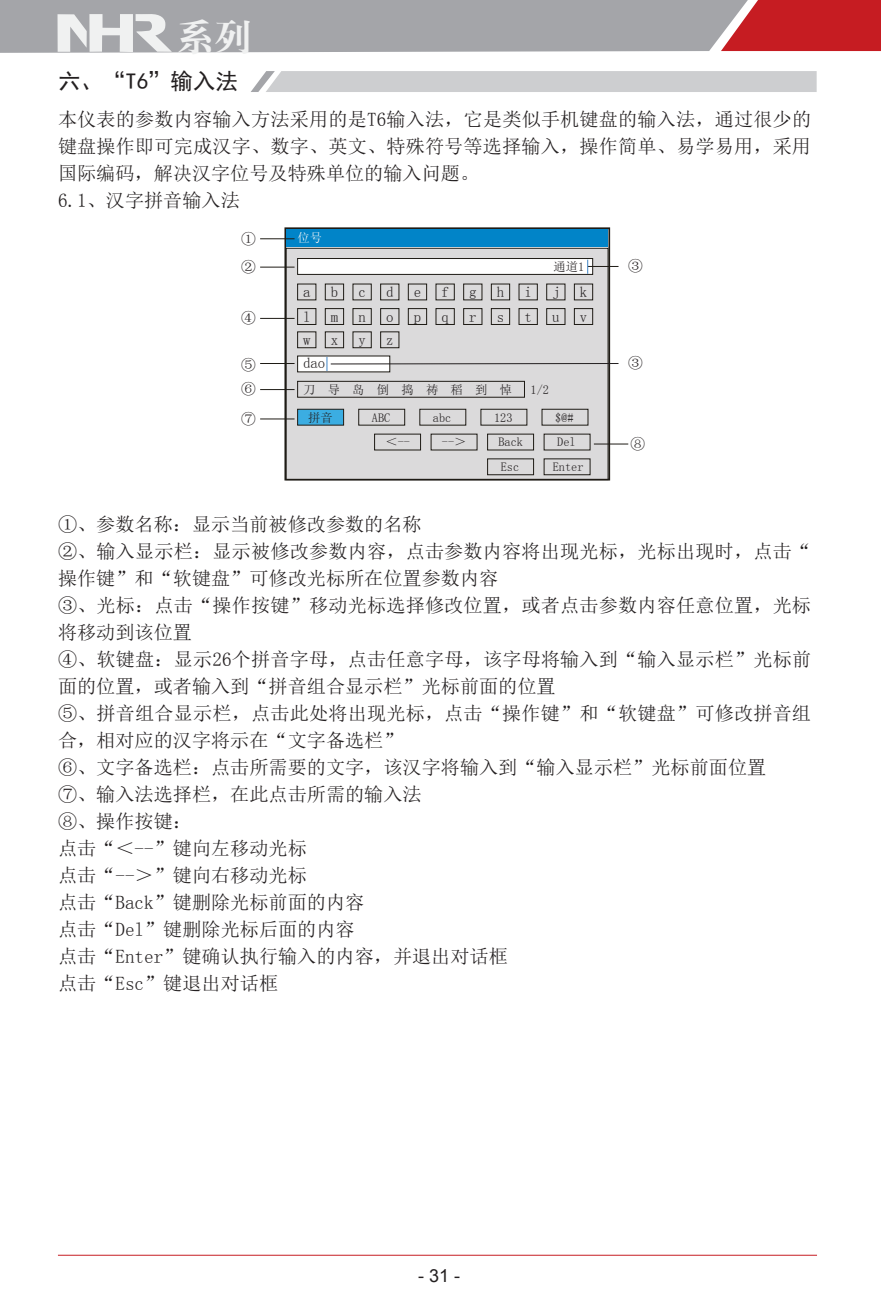
<style>
.page{position:relative;width:881px;height:1314px;background:#fff}
.page>*{position:absolute;margin:0;border:0;box-sizing:border-box;transform-origin:0 0}
.t1{font:38.02px "H Ya 4 gj";color:#f0f1f1}
.t2{font:22.5px "Sim Hei";color:#231f20}
.t3{font:19.12px/27px "Sim Sun";color:#231f20}
.t4{font:18px "Arial";color:#231f20}
.t5{font:14.85px/28.3px "Sim Sun";color:#231f20}
.t6{font:12.38px "Sim Sun";color:#231f20}
.t7{font:12.38px "Sim Sun";color:#fbf8f8}
</style>
<div class="page">
<svg style="left:0;top:0;width:880px;height:53px;background:#b0979b"></svg>
<hr style="left:58px;top:1255px;width:758px;height:1px;background:#c61c22">
<div style="left:286px;top:248px;width:322px;height:232px;background:#dbdadb;border:1px solid #1e1b15"></div>
<div style="left:284px;top:227px;width:326px;height:253px;border:2px solid #1e1b15"></div>
<div style="left:286px;top:229px;width:321px;height:18px;background:#0184c8"></div>
<div style="left:297px;top:258px;width:295px;height:17px;background:#fff;border:1px solid #1e1b15"></div>
<div style="left:297px;top:381px;width:227px;height:16px;border:1px solid #1e1b15"></div>
<div style="left:297px;top:356px;width:93px;height:16px;background:#fff"></div>
<div style="left:297px;top:409px;width:47px;height:16px;background:#3bade2;border:1px solid #1e1b15"></div>
<div style="left:325px;top:284px;width:19px;height:16px;border:1px solid #1e1b15"></div>
<div style="left:380px;top:284px;width:19px;height:16px;border:1px solid #1e1b15"></div>
<div style="left:408px;top:284px;width:19px;height:16px;border:1px solid #1e1b15"></div>
<div style="left:546px;top:284px;width:19px;height:16px;border:1px solid #1e1b15"></div>
<div style="left:463px;top:284px;width:19px;height:16px;border:1px solid #1e1b15"></div>
<div style="left:297px;top:308px;width:19px;height:17px;border:1px solid #1e1b15"></div>
<div style="left:325px;top:308px;width:19px;height:17px;border:1px solid #1e1b15"></div>
<div style="left:352px;top:308px;width:19px;height:17px;border:1px solid #1e1b15"></div>
<div style="left:380px;top:308px;width:19px;height:17px;border:1px solid #1e1b15"></div>
<div style="left:408px;top:308px;width:19px;height:17px;border:1px solid #1e1b15"></div>
<div style="left:435px;top:308px;width:19px;height:17px;border:1px solid #1e1b15"></div>
<div style="left:491px;top:308px;width:18px;height:17px;border:1px solid #1e1b15"></div>
<div style="left:518px;top:308px;width:19px;height:17px;border:1px solid #1e1b15"></div>
<div style="left:546px;top:308px;width:19px;height:17px;border:1px solid #1e1b15"></div>
<div style="left:463px;top:308px;width:19px;height:17px;border:1px solid #1e1b15"></div>
<div style="left:574px;top:308px;width:18px;height:17px;border:1px solid #1e1b15"></div>
<div style="left:297px;top:332px;width:19px;height:16px;border:1px solid #1e1b15"></div>
<div style="left:325px;top:332px;width:19px;height:16px;border:1px solid #1e1b15"></div>
<div style="left:352px;top:332px;width:19px;height:16px;border:1px solid #1e1b15"></div>
<div style="left:380px;top:332px;width:19px;height:16px;border:1px solid #1e1b15"></div>
<div style="left:358px;top:409px;width:47px;height:16px;border:1px solid #1e1b15"></div>
<div style="left:419px;top:409px;width:47px;height:16px;border:1px solid #1e1b15"></div>
<div style="left:480px;top:409px;width:47px;height:16px;border:1px solid #1e1b15"></div>
<div style="left:541px;top:409px;width:47px;height:16px;border:1px solid #1e1b15"></div>
<hr style="left:260px;top:238px;width:34px;height:1px;background:#1e1b15">
<hr style="left:260px;top:363px;width:34px;height:1px;background:#1e1b15">
<hr style="left:260px;top:267px;width:34px;height:1px;background:#1e1b15">
<hr style="left:260px;top:318px;width:34px;height:1px;background:#1e1b15">
<hr style="left:260px;top:389px;width:34px;height:1px;background:#1e1b15">
<hr style="left:260px;top:419px;width:34px;height:1px;background:#1e1b15">
<hr style="left:587px;top:266px;width:31px;height:1px;background:#1e1b15">
<svg style="left:587px;top:260px;width:1px;height:14px"></svg>
<div style="left:487px;top:459px;width:46px;height:16px;border:1px solid #1e1b15"></div>
<hr style="left:593px;top:444px;width:35px;height:1px;background:#1e1b15">
<div style="left:543px;top:459px;width:47px;height:16px;border:1px solid #1e1b15"></div>
<svg style="left:326px;top:357px;width:1px;height:14px"></svg>
<hr style="left:330px;top:363px;width:288px;height:1px;background:#231f20">
<div style="left:251px;top:71px;width:565px;height:21px;background:#cdced0"></div>
<h1 class="t1" style="left:176px;top:18px;width:78px">系列</h1>
<p class="t2" style="left:58px;top:70px;width:181px">六、“T6”输入法</p>
<p class="t3" style="left:58px;top:105px;width:754px">本仪表的参数内容输入方法采用的是T6输入法，它是类似手机键盘的输入法，通过很少的键盘操作即可完成汉字、数字、英文、特殊符号等选择输入，操作简单、易学易用，采用国际编码，解决汉字位号及特殊单位的输入问题。<br>6.1、汉字拼音输入法</p>
<p class="t5" style="left:241px;top:225px;width:16px">①<br>②</p>
<p class="t7" style="left:297px;top:231px;width:26px">位号</p>
<p class="t5" style="left:303px;top:278px;width:9px">a</p>
<p class="t6" style="left:553px;top:260px;width:32px">通道1</p>
<p class="t5" style="left:330px;top:278px;width:9px">b</p>
<p class="t5" style="left:358px;top:278px;width:9px">c</p>
<p class="t5" style="left:386px;top:278px;width:9px">d</p>
<p class="t5" style="left:413px;top:278px;width:9px">e</p>
<p class="t5" style="left:441px;top:278px;width:9px">f</p>
<p class="t5" style="left:469px;top:278px;width:9px">g</p>
<p class="t5" style="left:496px;top:278px;width:9px">h</p>
<p class="t5" style="left:524px;top:278px;width:9px">i</p>
<p class="t5" style="left:552px;top:278px;width:9px">j</p>
<p class="t5" style="left:579px;top:278px;width:9px">k</p>
<p class="t5" style="left:241px;top:303px;width:16px">④</p>
<p class="t5" style="left:241px;top:351px;width:16px">⑤</p>
<p class="t5" style="left:303px;top:349px;width:24px">dao</p>
<p class="t6" style="left:303px;top:383px;width:210px">刀 导 岛 倒 捣 祷 稻 到 悼</p>
<p class="t6" style="left:530px;top:383px;width:20px">1/2</p>
<p class="t5" style="left:241px;top:405px;width:16px">⑦</p>
<p class="t5" style="left:303px;top:302px;width:9px">l</p>
<p class="t5" style="left:330px;top:302px;width:9px">m</p>
<p class="t5" style="left:358px;top:302px;width:9px">n</p>
<p class="t5" style="left:386px;top:302px;width:9px">o</p>
<p class="t5" style="left:413px;top:302px;width:9px">p</p>
<p class="t5" style="left:441px;top:302px;width:9px">q</p>
<p class="t5" style="left:469px;top:302px;width:9px">r</p>
<p class="t5" style="left:496px;top:302px;width:9px">s</p>
<p class="t5" style="left:524px;top:302px;width:9px">t</p>
<p class="t5" style="left:552px;top:302px;width:9px">u</p>
<p class="t5" style="left:579px;top:302px;width:9px">v</p>
<p class="t5" style="left:303px;top:326px;width:9px">w</p>
<p class="t5" style="left:330px;top:326px;width:9px">x</p>
<p class="t5" style="left:358px;top:326px;width:9px">y</p>
<p class="t5" style="left:386px;top:326px;width:9px">z</p>
<p class="t5" style="left:241px;top:374px;width:16px">⑥</p>
<p class="t6" style="left:308px;top:411px;width:26px">拼音</p>
<p class="t6" style="left:372px;top:411px;width:20px">ABC</p>
<p class="t6" style="left:433px;top:411px;width:20px">abc</p>
<p class="t6" style="left:494px;top:411px;width:20px">123</p>
<p class="t6" style="left:555px;top:411px;width:20px">$@#</p>
<p class="t5" style="left:628px;top:251px;width:16px">③</p>
<p class="t5" style="left:628px;top:349px;width:16px">③</p>
<p class="t6" style="left:442px;top:436px;width:26px">--＞</p>
<p class="t5" style="left:630px;top:430px;width:16px">⑧</p>
<p class="t6" style="left:552px;top:461px;width:32px">Enter</p>
<p class="t6" style="left:385px;top:436px;width:26px">＜--</p>
<p class="t6" style="left:498px;top:436px;width:26px">Back</p>
<p class="t6" style="left:557px;top:436px;width:20px">Del</p>
<p class="t6" style="left:500px;top:461px;width:20px">Esc</p>
<p class="t3" style="left:58px;top:510px;width:754px">①、参数名称：显示当前被修改参数的名称<br>②、输入显示栏：显示被修改参数内容，点击参数内容将出现光标，光标出现时，点击“操作键”和“软键盘”可修改光标所在位置参数内容<br>③、光标：点击“操作按键”移动光标选择修改位置，或者点击参数内容任意位置，光标将移动到该位置<br>④、软键盘：显示26个拼音字母，点击任意字母，该字母将输入到“输入显示栏”光标前面的位置，或者输入到“拼音组合显示栏”光标前面的位置<br>⑤、拼音组合显示栏，点击此处将出现光标，点击“操作键”和“软键盘”可修改拼音组合，相对应的汉字将示在“文字备选栏”<br>⑥、文字备选栏：点击所需要的文字，该汉字将输入到“输入显示栏”光标前面位置<br>⑦、输入法选择栏，在此点击所需的输入法<br>⑧、操作按键：<br>点击“＜--”键向左移动光标<br>点击“--＞”键向右移动光标<br>点击“Back”键删除光标前面的内容<br>点击“Del”键删除光标后面的内容<br>点击“Enter”键确认执行输入的内容，并退出对话框<br>点击“Esc”键退出对话框</p>
<p class="t4" style="left:418px;top:1264px;width:44px">- 31 -</p>
</div>
